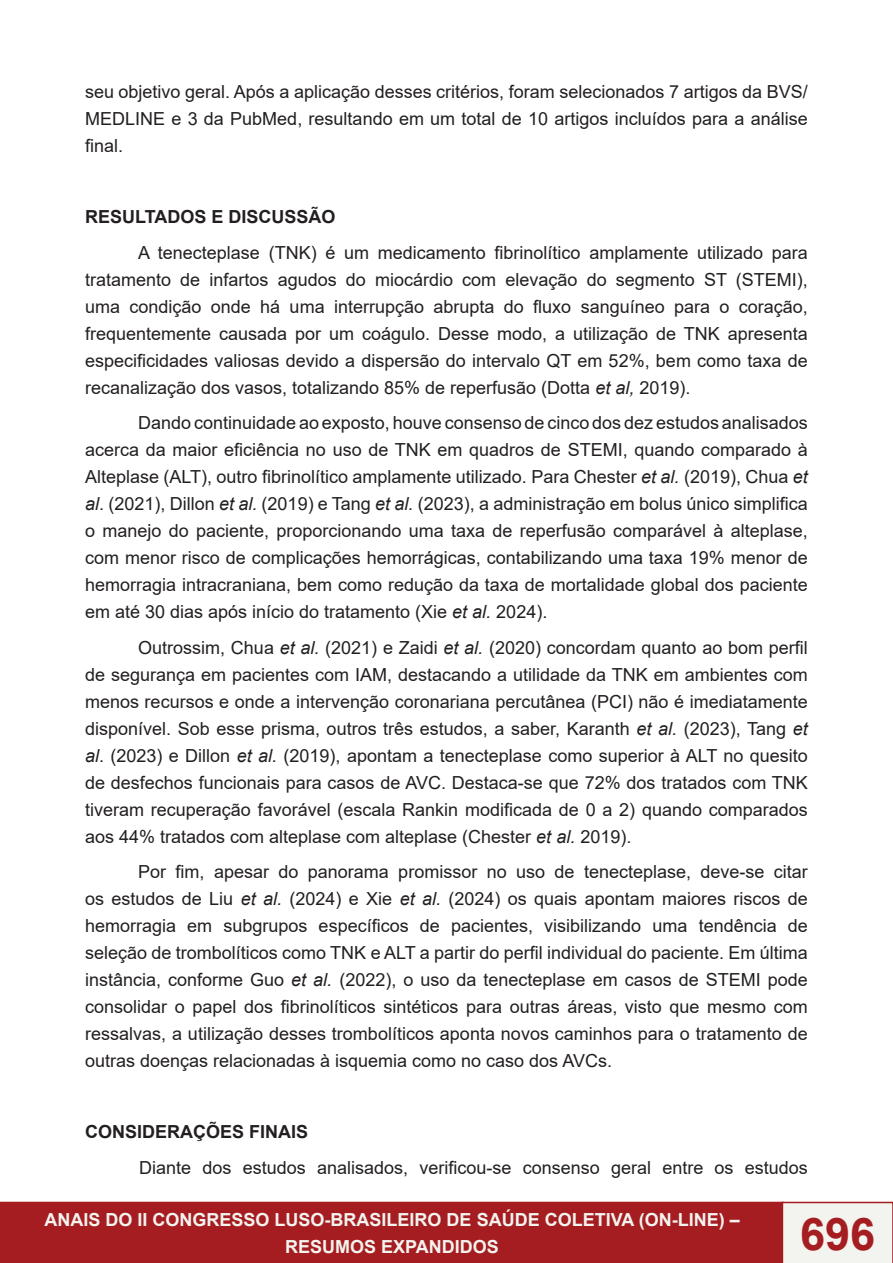
<style>
.page{position:relative;width:893px;height:1263px;background:#fff}
.page>*{position:absolute;margin:0;border:0;box-sizing:border-box;transform-origin:0 0}
.t1{font:700 45px "Arial";color:#a51d20}
.t2{font:18px/27px "Arial";color:#231f20;text-align:justify}
.t3{font:700 18px/27px "Arial";color:#f3f3ef;text-align:center}
.t4{font:700 18px "Arial";color:#231f20}
.s1{font-style:italic}
</style>
<div class="page">
<div style="left:1px;top:1202px;width:782px;height:60px;background:#a51d20"></div>
<div style="left:0;top:1202px;width:784px;height:61px;border:2px solid #a51d20"></div>
<div style="left:782px;top:1202px;width:111px;height:61px;background:#f3f3ef"></div>
<p class="t2" style="left:85px;top:78px;width:724px">seu objetivo geral. Após a aplicação desses critérios, foram selecionados 7 artigos da BVS/ MEDLINE e 3 da PubMed, resultando em um total de 10 artigos incluídos para a análise final.</p>
<p class="t4" style="left:85px;top:204px;width:252px">RESULTADOS E DISCUSSÃO</p>
<p class="t2" style="left:85px;top:239px;width:724px;text-indent:53px">A tenecteplase (TNK) é um medicamento fibrinolítico amplamente utilizado para tratamento de infartos agudos do miocárdio com elevação do segmento ST (STEMI), uma condição onde há uma interrupção abrupta do fluxo sanguíneo para o coração, frequentemente causada por um coágulo. Desse modo, a utilização de TNK apresenta especificidades valiosas devido a dispersão do intervalo QT em 52%, bem como taxa de recanalização dos vasos, totalizando 85% de reperfusão (Dotta <span class="s1">et al,</span> 2019).</p>
<p class="t2" style="left:85px;top:409px;width:724px;text-indent:53px">Dando continuidade ao exposto, houve consenso de cinco dos dez estudos analisados acerca da maior eficiência no uso de TNK em quadros de STEMI, quando comparado à Alteplase (ALT), outro fibrinolítico amplamente utilizado. Para Chester <span class="s1">et al.</span> (2019), Chua <span class="s1">et al</span>. (2021), Dillon <span class="s1">et al.</span> (2019) e Tang <span class="s1">et al.</span> (2023), a administração em bolus único simplifica o manejo do paciente, proporcionando uma taxa de reperfusão comparável à alteplase, com menor risco de complicações hemorrágicas, contabilizando uma taxa 19% menor de hemorragia intracraniana, bem como redução da taxa de mortalidade global dos paciente em até 30 dias após início do tratamento (Xie <span class="s1">et al.</span> 2024).</p>
<p class="t2" style="left:85px;top:634px;width:724px;text-indent:53px">Outrossim, Chua <span class="s1">et al.</span> (2021) e Zaidi <span class="s1">et al.</span> (2020) concordam quanto ao bom perfil de segurança em pacientes com IAM, destacando a utilidade da TNK em ambientes com menos recursos e onde a intervenção coronariana percutânea (PCI) não é imediatamente disponível. Sob esse prisma, outros três estudos, a saber, Karanth <span class="s1">et al.</span> (2023), Tang <span class="s1">et al</span>. (2023) e Dillon <span class="s1">et al.</span> (2019), apontam a tenecteplase como superior à ALT no quesito de desfechos funcionais para casos de AVC. Destaca-se que 72% dos tratados com TNK tiveram recuperação favorável (escala Rankin modificada de 0 a 2) quando comparados aos 44% tratados com alteplase com alteplase (Chester <span class="s1">et al.</span> 2019).</p>
<p class="t2" style="left:85px;top:858px;width:724px;text-indent:53px">Por fim, apesar do panorama promissor no uso de tenecteplase, deve-se citar os estudos de Liu <span class="s1">et al.</span> (2024) e Xie <span class="s1">et al.</span> (2024) os quais apontam maiores riscos de hemorragia em subgrupos específicos de pacientes, visibilizando uma tendência de seleção de trombolíticos como TNK e ALT a partir do perfil individual do paciente. Em última instância, conforme Guo <span class="s1">et al.</span> (2022), o uso da tenecteplase em casos de STEMI pode consolidar o papel dos fibrinolíticos sintéticos para outras áreas, visto que mesmo com ressalvas, a utilização desses trombolíticos aponta novos caminhos para o tratamento de outras doenças relacionadas à isquemia como no caso dos AVCs.</p>
<p class="t4" style="left:85px;top:1119px;width:225px">CONSIDERAÇÕES FINAIS</p>
<p class="t2" style="left:139px;top:1154px;width:670px">Diante dos estudos analisados, verificou-se consenso geral entre os estudos</p>
<p class="t3" style="left:45px;top:1206px;width:697px">ANAIS DO II CONGRESSO LUSO-BRASILEIRO DE SAÚDE COLETIVA (ON-LINE) –<br>RESUMOS EXPANDIDOS</p>
<h1 class="t1" style="left:800px;top:1202px;width:77px">696</h1>
</div>
